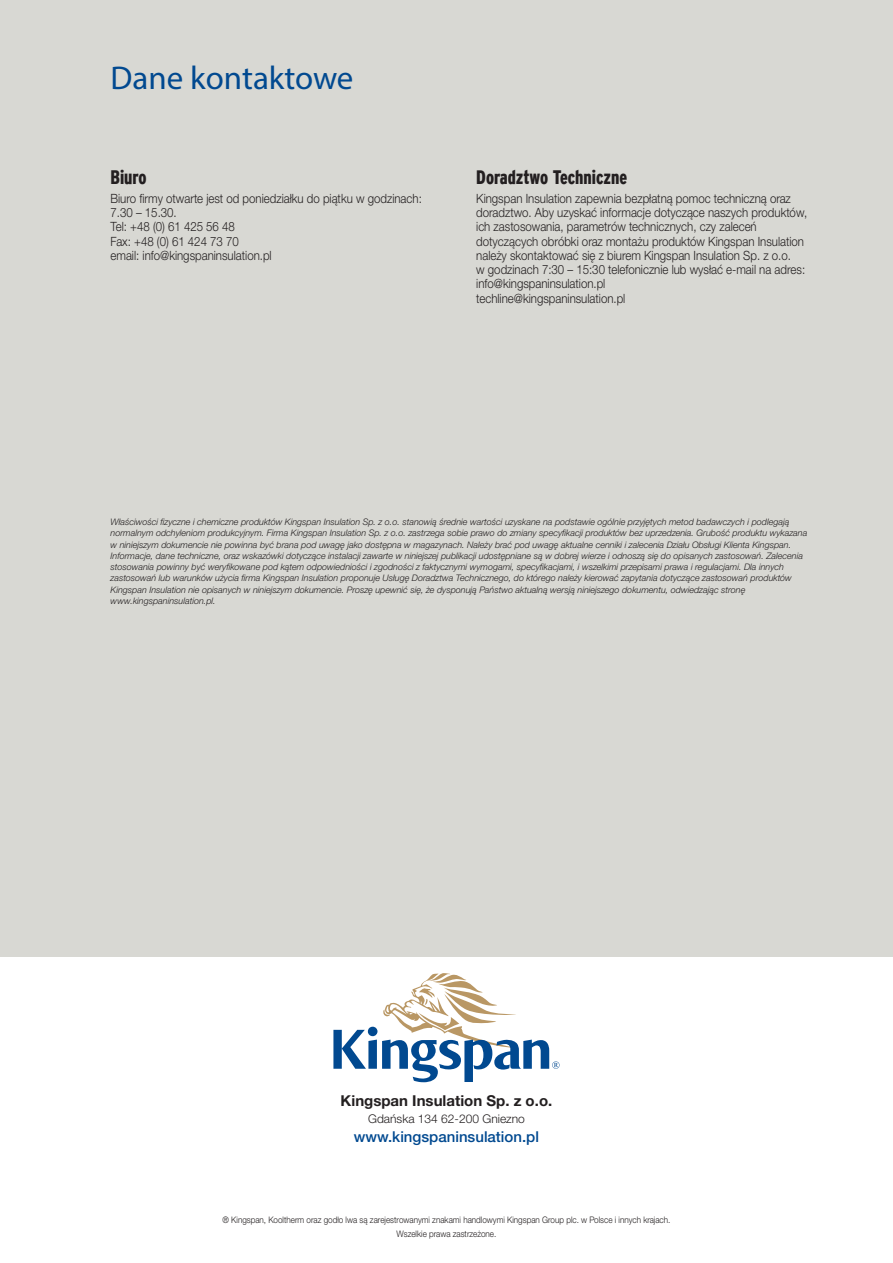
<style>
.page{position:relative;width:893px;height:1263px;background:#fff}
.page>*{position:absolute;margin:0;border:0;box-sizing:border-box;transform-origin:0 0}
.tytul_działu{font:33px "Myriad Pro";color:#014990}
.t1{font:900 19.5px "Interstate Cond Mono";color:#231f20;scale:.9 1}
.t2{font:700 15px "Helvetica Neue LT Std";color:#231f20}
.t3{font:500 15px "Helvetica Neue LT Std";color:#014990}
.t4{font:300 12.75px/14.2px "Helvetica Neue LTW1 G";color:#231f20;scale:.9 1}
.t5{font:300 12px "Helvetica Neue LTW1 G";color:#231f20}
.tekst_normalny{font:italic 300 9px/11.2px "Helvetica Neue LTW1 G";color:#231f20}
.t6{font:300 9px "Helvetica Neue LTW1 G";color:#231f20;scale:.9 1}
</style>
<div class="page">
<div style="left:0;top:0;width:893px;height:957px;background:#d8d8d3"></div>
<svg style="left:333px;top:973px;width:226px;height:109px"></svg>
<p class="tytul_działu" style="left:111px;top:57px;width:244px">Dane kontaktowe</p>
<p class="t1" style="left:111px;top:167px;width:42px">Biuro</p>
<p class="t4" style="left:111px;top:191px;width:347px">Biuro firmy otwarte jest od poniedziałku do piątku w godzinach:<br>7.30 – 15.30.<br>Tel: +48 (0) 61 425 56 48<br>Fax: +48 (0) 61 424 73 70<br>email: info@kingspaninsulation.pl</p>
<p class="t1" style="left:476px;top:167px;width:169px">Doradztwo Techniczne</p>
<p class="t4" style="left:476px;top:191px;width:369px">Kingspan Insulation zapewnia bezpłatną pomoc techniczną oraz doradztwo. Aby uzyskać informacje dotyczące naszych produktów, ich zastosowania, parametrów technicznych, czy zaleceń dotyczących obróbki oraz montażu produktów Kingspan Insulation należy skontaktować się z biurem Kingspan Insulation Sp. z o.o.<br>w godzinach 7:30 – 15:30 telefonicznie lub wysłać e-mail na adres: info@kingspaninsulation.pl<br>techline@kingspaninsulation.pl</p>
<p class="tekst_normalny" style="left:111px;top:516px;width:698px">Właściwości fizyczne i chemiczne produktów Kingspan Insulation Sp. z o.o. stanowią średnie wartości uzyskane na podstawie ogólnie przyjętych metod badawczych i podlegają normalnym odchyleniom produkcyjnym. Firma Kingspan Insulation Sp. z o.o. zastrzega sobie prawo do zmiany specyfikacji produktów bez uprzedzenia. Grubość produktu wykazana w niniejszym dokumencie nie powinna być brana pod uwagę jako dostępna w magazynach. Należy brać pod uwagę aktualne cenniki i zalecenia Działu Obsługi Klienta Kingspan.<br>Informacje, dane techniczne, oraz wskazówki dotyczące instalacji zawarte w niniejszej publikacji udostępniane są w dobrej wierze i odnoszą się do opisanych zastosowań. Zalecenia stosowania powinny być weryfikowane pod kątem odpowiedniości i zgodności z faktycznymi wymogami, specyfikacjami, i wszelkimi przepisami prawa i regulacjami. Dla innych zastosowań lub warunków użycia firma Kingspan Insulation proponuje Usługę Doradztwa Technicznego, do którego należy kierować zapytania dotyczące zastosowań produktów Kingspan Insulation nie opisanych w niniejszym dokumencie. Proszę upewnić się, że dysponują Państwo aktualną wersją niniejszego dokumentu, odwiedzając stronę www.kingspaninsulation.pl.</p>
<p class="t2" style="left:341px;top:1091px;width:213px">Kingspan Insulation Sp. z o.o.</p>
<p class="t5" style="left:368px;top:1111px;width:158px">Gdańska 134 62-200 Gniezno</p>
<p class="t3" style="left:354px;top:1128px;width:187px">www.kingspaninsulation.pl</p>
<p class="t6" style="left:223px;top:1214px;width:499px">® Kingspan, Kooltherm oraz godło lwa są zarejestrowanymi znakami handlowymi Kingspan Group plc. w Polsce i innych krajach.</p>
<p class="t6" style="left:397px;top:1228px;width:112px">Wszelkie prawa zastrzeżone.</p>
</div>
